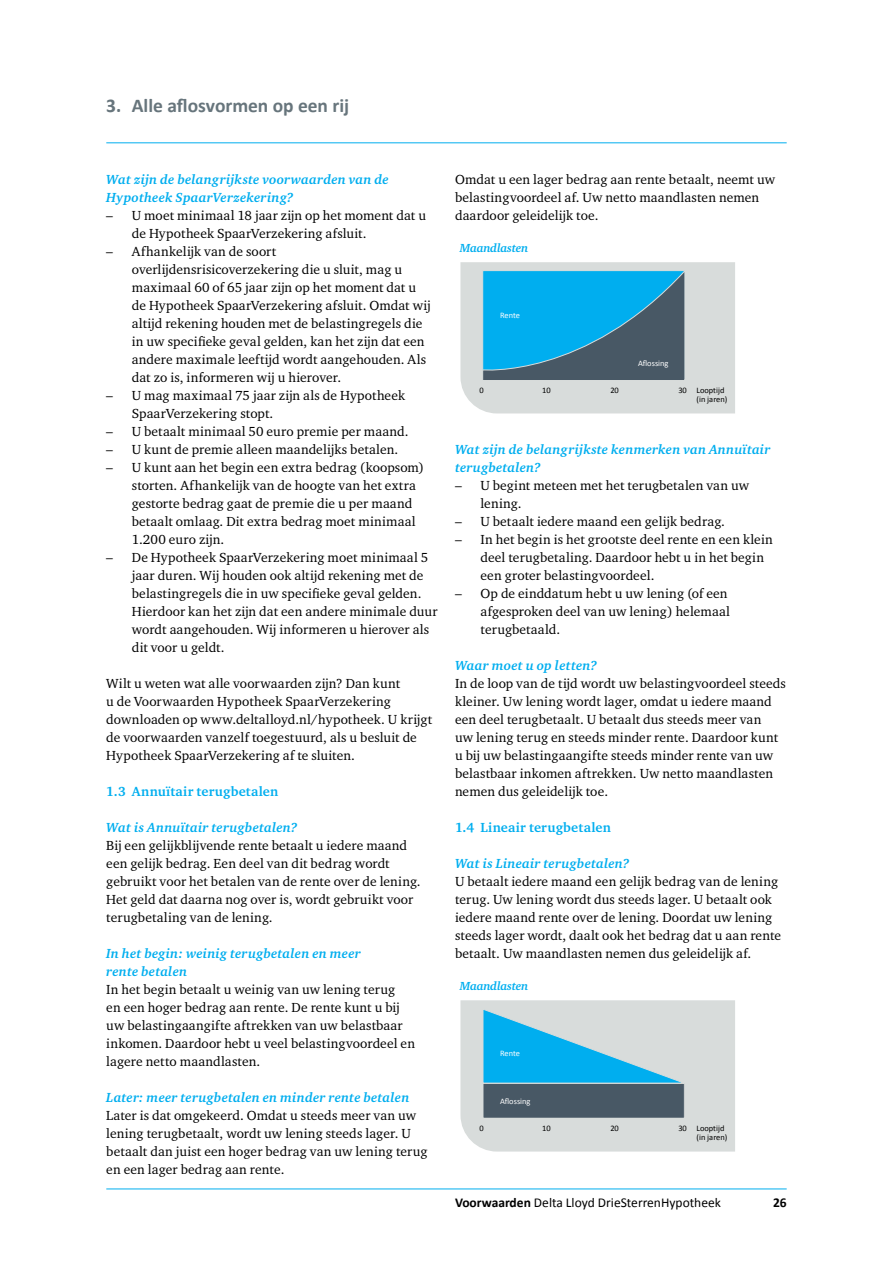
<style>
.page{position:relative;width:893px;height:1263px;background:#fff}
.page>*{position:absolute;margin:0;border:0;box-sizing:border-box;transform-origin:0 0}
.t1{font:700 19.5px "Calibri";letter-spacing:-.005em;color:#67757c}
.t2{font:13.5px/18px "Charter ITC Std";letter-spacing:.01em;color:#000}
.t3{font:italic 700 13.5px/18px "Charter ITC Std";letter-spacing:.015em;color:#00aeef}
.t4{font:700 13.5px "Charter ITC Std";letter-spacing:.015em;color:#00aeef}
.t5{font:13.5px "Calibri";color:#000}
.t6{font:700 13.5px "Calibri";color:#000}
.t7{font:italic 700 12px "Charter ITC Std";letter-spacing:-.02em;color:#00aeef}
.t8{font:8.4px/9.4px "Calibri";color:#000}
.t9{font:8.4px "Calibri";color:#fff}
.s1{font-weight:700}
</style>
<div class="page">
<hr style="left:106px;top:142px;width:681px;height:1px;background:#00aeef">
<hr style="left:106px;top:1188px;width:681px;height:1px;background:#00aeef">
<svg style="left:460px;top:262px;width:275px;height:151px;background:#76b3ca"></svg>
<hr style="left:472px;top:380px;width:255px;height:1px;background:#d8dcdb">
<svg style="left:460px;top:1000px;width:275px;height:151px;background:#9bbfcb"></svg>
<h1 class="t1" style="left:106px;top:93px;width:244px">3. Alle aflosvormen op een rij</h1>
<p class="t3" style="left:106px;top:170px;width:284px">Wat zijn de belangrijkste voorwaarden van de<br>Hypotheek SpaarVerzekering?</p>
<p class="t2" style="left:132px;top:206px;width:296px;text-indent:-26px">– U moet minimaal 18 jaar zijn op het moment dat u de Hypotheek SpaarVerzekering afsluit.</p>
<p class="t2" style="left:132px;top:242px;width:300px;text-indent:-26px">– Afhankelijk van de soort overlijdensrisicoverzekering die u sluit, mag u maximaal 60 of 65 jaar zijn op het moment dat u de Hypotheek SpaarVerzekering afsluit. Omdat wij altijd rekening houden met de belastingregels die in uw specifieke geval gelden, kan het zijn dat een andere maximale leeftijd wordt aangehouden. Als dat zo is, informeren wij u hierover.</p>
<p class="t2" style="left:132px;top:386px;width:275px;text-indent:-26px">– U mag maximaal 75 jaar zijn als de Hypotheek<br>SpaarVerzekering stopt.</p>
<p class="t2" style="left:106px;top:422px;width:304px">– U betaalt minimaal 50 euro premie per maand.</p>
<p class="t2" style="left:106px;top:440px;width:293px">– U kunt de premie alleen maandelijks betalen.</p>
<p class="t2" style="left:132px;top:458px;width:294px;text-indent:-26px">– U kunt aan het begin een extra bedrag (koopsom) storten. Afhankelijk van de hoogte van het extra gestorte bedrag gaat de premie die u per maand betaalt omlaag. Dit extra bedrag moet minimaal 1.200 euro zijn.</p>
<p class="t2" style="left:132px;top:548px;width:307px;text-indent:-26px">– De Hypotheek SpaarVerzekering moet minimaal 5 jaar duren. Wij houden ook altijd rekening met de belastingregels die in uw specifieke geval gelden.<br>Hierdoor kan het zijn dat een andere minimale duur wordt aangehouden. Wij informeren u hierover als dit voor u geldt.</p>
<p class="t2" style="left:106px;top:674px;width:328px">Wilt u weten wat alle voorwaarden zijn? Dan kunt<br>u de Voorwaarden Hypotheek SpaarVerzekering downloaden op www.deltalloyd.nl/hypotheek. U krijgt de voorwaarden vanzelf toegestuurd, als u besluit de Hypotheek SpaarVerzekering af te sluiten.</p>
<p class="t4" style="left:106px;top:783px;width:174px">1.3 Annuïtair terugbetalen</p>
<p class="t3" style="left:106px;top:818px;width:193px">Wat is Annuïtair terugbetalen?</p>
<p class="t2" style="left:106px;top:836px;width:316px">Bij een gelijkblijvende rente betaalt u iedere maand een gelijk bedrag. Een deel van dit bedrag wordt gebruikt voor het betalen van de rente over de lening.<br>Het geld dat daarna nog over is, wordt gebruikt voor terugbetaling van de lening.</p>
<p class="t3" style="left:106px;top:944px;width:256px">In het begin: weinig terugbetalen en meer rente betalen</p>
<p class="t2" style="left:106px;top:980px;width:310px">In het begin betaalt u weinig van uw lening terug<br>en een hoger bedrag aan rente. De rente kunt u bij uw belastingaangifte aftrekken van uw belastbaar inkomen. Daardoor hebt u veel belastingvoordeel en lagere netto maandlasten.</p>
<p class="t3" style="left:106px;top:1088px;width:305px">Later: meer terugbetalen en minder rente betalen</p>
<p class="t2" style="left:106px;top:1106px;width:323px">Later is dat omgekeerd. Omdat u steeds meer van uw lening terugbetaalt, wordt uw lening steeds lager. U betaalt dan juist een hoger bedrag van uw lening terug en een lager bedrag aan rente.</p>
<p class="t2" style="left:455px;top:170px;width:322px">Omdat u een lager bedrag aan rente betaalt, neemt uw belastingvoordeel af. Uw netto maandlasten nemen daardoor geleidelijk toe.</p>
<p class="t7" style="left:460px;top:240px;width:70px">Maandlasten</p>
<p class="t9" style="left:500px;top:310px;width:22px">Rente</p>
<p class="t9" style="left:638px;top:358px;width:32px">Aflossing</p>
<p class="t8" style="left:480px;top:385px;width:6px">0</p>
<p class="t8" style="left:542px;top:385px;width:10px">10</p>
<p class="t8" style="left:610px;top:385px;width:10px">20</p>
<p class="t8" style="left:696px;top:385px;width:32px;text-indent:-18px">30 Looptĳd (in jaren)</p>
<p class="t3" style="left:455px;top:440px;width:317px">Wat zijn de belangrijkste kenmerken van Annuïtair terugbetalen?</p>
<p class="t2" style="left:480px;top:476px;width:270px;text-indent:-26px">– U begint meteen met het terugbetalen van uw lening.</p>
<p class="t2" style="left:455px;top:512px;width:271px">– U betaalt iedere maand een gelijk bedrag.</p>
<p class="t2" style="left:480px;top:530px;width:294px;text-indent:-26px">– In het begin is het grootste deel rente en een klein deel terugbetaling. Daardoor hebt u in het begin een groter belastingvoordeel.</p>
<p class="t2" style="left:480px;top:584px;width:251px;text-indent:-26px">– Op de einddatum hebt u uw lening (of een afgesproken deel van uw lening) helemaal terugbetaald.</p>
<p class="t3" style="left:455px;top:656px;width:144px">Waar moet u op letten?</p>
<p class="t2" style="left:455px;top:674px;width:333px">In de loop van de tijd wordt uw belastingvoordeel steeds kleiner. Uw lening wordt lager, omdat u iedere maand een deel terugbetaalt. U betaalt dus steeds meer van<br>uw lening terug en steeds minder rente. Daardoor kunt u bij uw belastingaangifte steeds minder rente van uw belastbaar inkomen aftrekken. Uw netto maandlasten nemen dus geleidelijk toe.</p>
<p class="t4" style="left:455px;top:819px;width:157px">1.4 Lineair terugbetalen</p>
<p class="t3" style="left:455px;top:854px;width:176px">Wat is Lineair terugbetalen?</p>
<p class="t2" style="left:455px;top:872px;width:328px">U betaalt iedere maand een gelijk bedrag van de lening terug. Uw lening wordt dus steeds lager. U betaalt ook iedere maand rente over de lening. Doordat uw lening steeds lager wordt, daalt ook het bedrag dat u aan rente betaalt. Uw maandlasten nemen dus geleidelijk af.</p>
<p class="t7" style="left:460px;top:978px;width:70px">Maandlasten</p>
<p class="t9" style="left:500px;top:1048px;width:22px">Rente</p>
<p class="t9" style="left:500px;top:1096px;width:32px">Aflossing</p>
<p class="t8" style="left:480px;top:1123px;width:6px">0</p>
<p class="t8" style="left:542px;top:1123px;width:10px">10</p>
<p class="t8" style="left:610px;top:1123px;width:10px">20</p>
<p class="t8" style="left:696px;top:1123px;width:32px;text-indent:-18px">30 Looptĳd (in jaren)</p>
<p class="t5" style="left:455px;top:1194px;width:267px"><span class="s1">Voorwaarden</span> Delta Lloyd DrieSterrenHypotheek</p>
<p class="t6" style="left:773px;top:1194px;width:15px">26</p>
</div>
